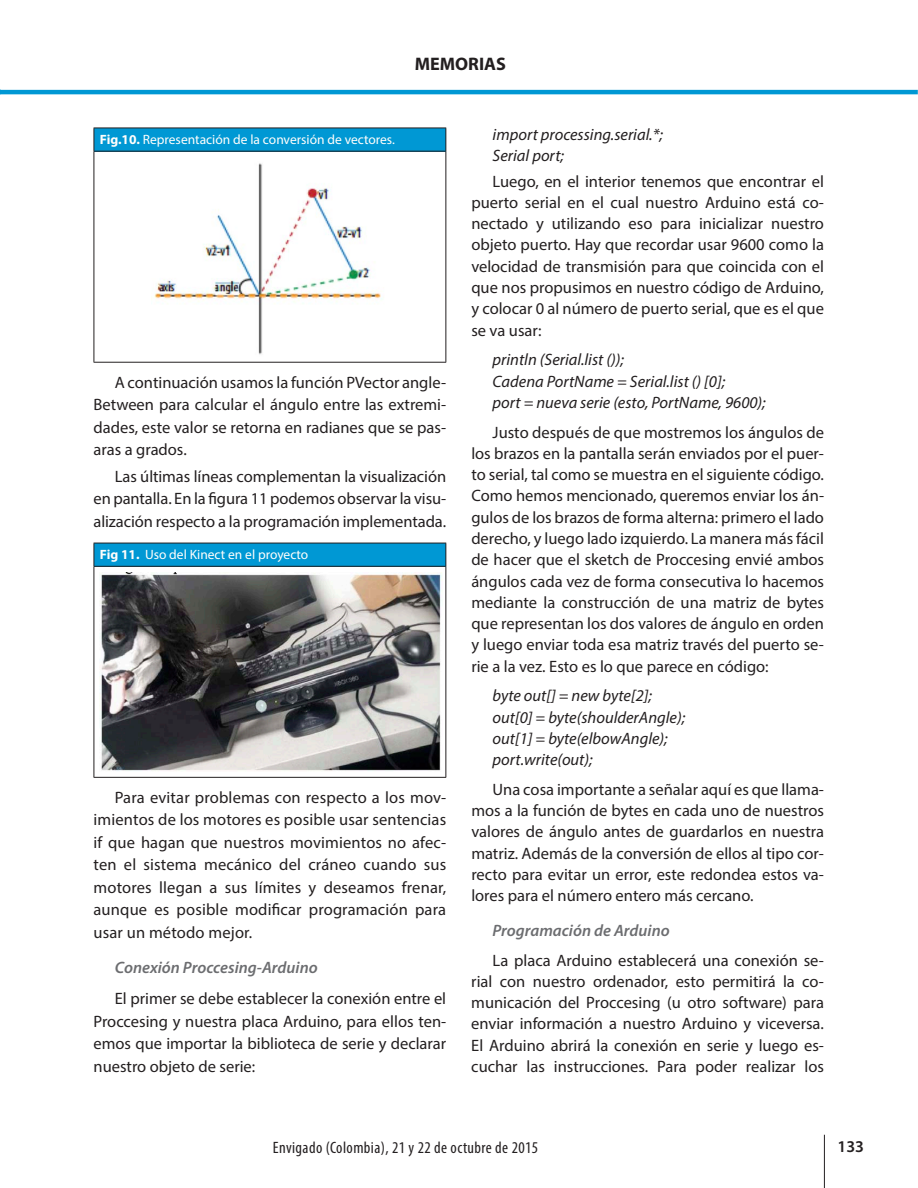
<style>
.page{position:relative;width:918px;height:1188px;background:#fff}
.page>*{position:absolute;margin:0;border:0;box-sizing:border-box;transform-origin:0 0}
.t1{font:700 18.15px "Myriad Pro";color:#231f20}
.t2{font:16.5px/21.3px "Myriad Pro";color:#231f20;text-align:justify}
.t3{font:italic 16.5px/21.3px "Myriad Pro";color:#231f20}
.t4{font:italic 600 16.5px "Myriad Pro";color:#6c6d70}
.t5{font:condensed 16.5px "Myriad Pro";letter-spacing:.025em;color:#231f20}
.t6{font:600 16.5px "Myriad Pro";color:#231f20}
.t7{font:13.5px "Myriad Pro";color:#fffefc}
.s1{font-weight:700}
</style>
<div class="page">
<hr style="left:0;top:90px;width:918px;height:4px;background:#0098d4">
<hr style="left:824px;top:1135px;width:1px;height:53px;background:#231f20">
<div style="left:94px;top:128px;width:352px;height:23px;background:#0098d4"></div>
<hr style="left:94px;top:128px;width:352px;height:1px;background:#231f20">
<svg style="left:94px;top:128px;width:1px;height:23px"></svg>
<hr style="left:94px;top:151px;width:351px;height:1px;background:#231f20">
<svg style="left:445px;top:128px;width:1px;height:23px"></svg>
<hr style="left:94px;top:152px;width:1px;height:210px;background:#231f20">
<hr style="left:445px;top:151px;width:1px;height:211px;background:#231f20">
<hr style="left:94px;top:362px;width:352px;height:1px;background:#231f20">
<img style="left:151px;top:163px;width:231px;height:192px">
<div style="left:94px;top:543px;width:352px;height:23px;background:#0098d4"></div>
<hr style="left:94px;top:543px;width:352px;height:1px;background:#231f20">
<svg style="left:94px;top:543px;width:1px;height:23px"></svg>
<hr style="left:94px;top:566px;width:351px;height:1px;background:#231f20">
<svg style="left:445px;top:543px;width:1px;height:23px"></svg>
<hr style="left:94px;top:567px;width:1px;height:210px;background:#231f20">
<hr style="left:445px;top:566px;width:1px;height:211px;background:#231f20">
<hr style="left:94px;top:777px;width:352px;height:1px;background:#231f20">
<img style="left:100px;top:572px;width:342px;height:199px">
<p class="t1" style="left:415px;top:52px;width:93px">MEMORIAS</p>
<p class="t7" style="left:100px;top:131px;width:296px"><span class="s1">Fig.10.</span> Representación de la conversión de vectores.</p>
<p class="t2" style="left:94px;top:371px;width:354px;line-height:22.5px;text-indent:21px">A continuación usamos la función PVector angle-Between para calcular el ángulo entre las extremi&shy;dades, este valor se retorna en radianes que se pas&shy;aras a grados.</p>
<p class="t2" style="left:94px;top:465px;width:354px;line-height:22.5px;text-indent:21px">Las últimas líneas complementan la visualización en pantalla. En la figura 11 podemos observar la visu&shy;alización respecto a la programación implementada.</p>
<p class="t7" style="left:100px;top:546px;width:210px"><span class="s1">Fig 11.</span> Uso del Kinect en el proyecto</p>
<p class="t2" style="left:94px;top:786px;width:354px;line-height:22.5px;text-indent:21px">Para evitar problemas con respecto a los mov&shy;imientos de los motores es posible usar sentencias if que hagan que nuestros movimientos no afec&shy;ten el sistema mecánico del cráneo cuando sus motores llegan a sus límites y deseamos frenar, aunque es posible modificar programación para usar un método mejor.</p>
<p class="t4" style="left:115px;top:957px;width:204px">Conexión Proccesing-Arduino</p>
<p class="t2" style="left:94px;top:987px;width:354px;line-height:22.5px;text-indent:21px">El primer se debe establecer la conexión entre el Proccesing y nuestra placa Arduino, para ellos ten&shy;emos que importar la biblioteca de serie y declarar nuestro objeto de serie:</p>
<p class="t3" style="left:493px;top:123px;width:172px">import processing.serial.*;<br>Serial port;</p>
<p class="t2" style="left:471px;top:170px;width:354px;text-indent:21px">Luego, en el interior tenemos que encontrar el puerto serial en el cual nuestro Arduino está co&shy;nectado y utilizando eso para inicializar nuestro objeto puerto. Hay que recordar usar 9600 como la velocidad de transmisión para que coincida con el que nos propusimos en nuestro código de Arduino, y colocar 0 al número de puerto serial, que es el que se va usar:</p>
<p class="t3" style="left:493px;top:349px;width:275px">println (Serial.list ());<br>Cadena PortName = Serial.list () [0];<br>port = nueva serie (esto, PortName, 9600);</p>
<p class="t2" style="left:471px;top:421px;width:354px;text-indent:21px">Justo después de que mostremos los ángulos de los brazos en la pantalla serán enviados por el puer&shy;to serial, tal como se muestra en el siguiente código.<br>Como hemos mencionado, queremos enviar los án&shy;gulos de los brazos de forma alterna: primero el lado derecho, y luego lado izquierdo. La manera más fácil de hacer que el sketch de Proccesing envié ambos ángulos cada vez de forma consecutiva lo hacemos mediante la construcción de una matriz de bytes que representan los dos valores de ángulo en orden y luego enviar toda esa matriz través del puerto se&shy;rie a la vez. Esto es lo que parece en código:</p>
<p class="t3" style="left:493px;top:685px;width:194px">byte out[] = new byte[2]; out[0] = byte(shoulderAngle); out[1] = byte(elbowAngle); port.write(out);</p>
<p class="t2" style="left:471px;top:778px;width:354px;text-indent:21px">Una cosa importante a señalar aquí es que llama&shy;mos a la función de bytes en cada uno de nuestros valores de ángulo antes de guardarlos en nuestra matriz. Además de la conversión de ellos al tipo cor&shy;recto para evitar un error, este redondea estos va&shy;lores para el número entero más cercano.</p>
<p class="t4" style="left:493px;top:920px;width:179px">Programación de Arduino</p>
<p class="t2" style="left:471px;top:949px;width:354px;text-indent:21px">La placa Arduino establecerá una conexión se&shy;rial con nuestro ordenador, esto permitirá la co&shy;municación del Proccesing (u otro software) para enviar información a nuestro Arduino y viceversa.<br>El Arduino abrirá la conexión en serie y luego es&shy;cuchar las instrucciones. Para poder realizar los</p>
<p class="t5" style="left:273px;top:1138px;width:267px">Envigado (Colombia), 21 y 22 de octubre de 2015</p>
<p class="t6" style="left:838px;top:1136px;width:28px">133</p>
</div>
